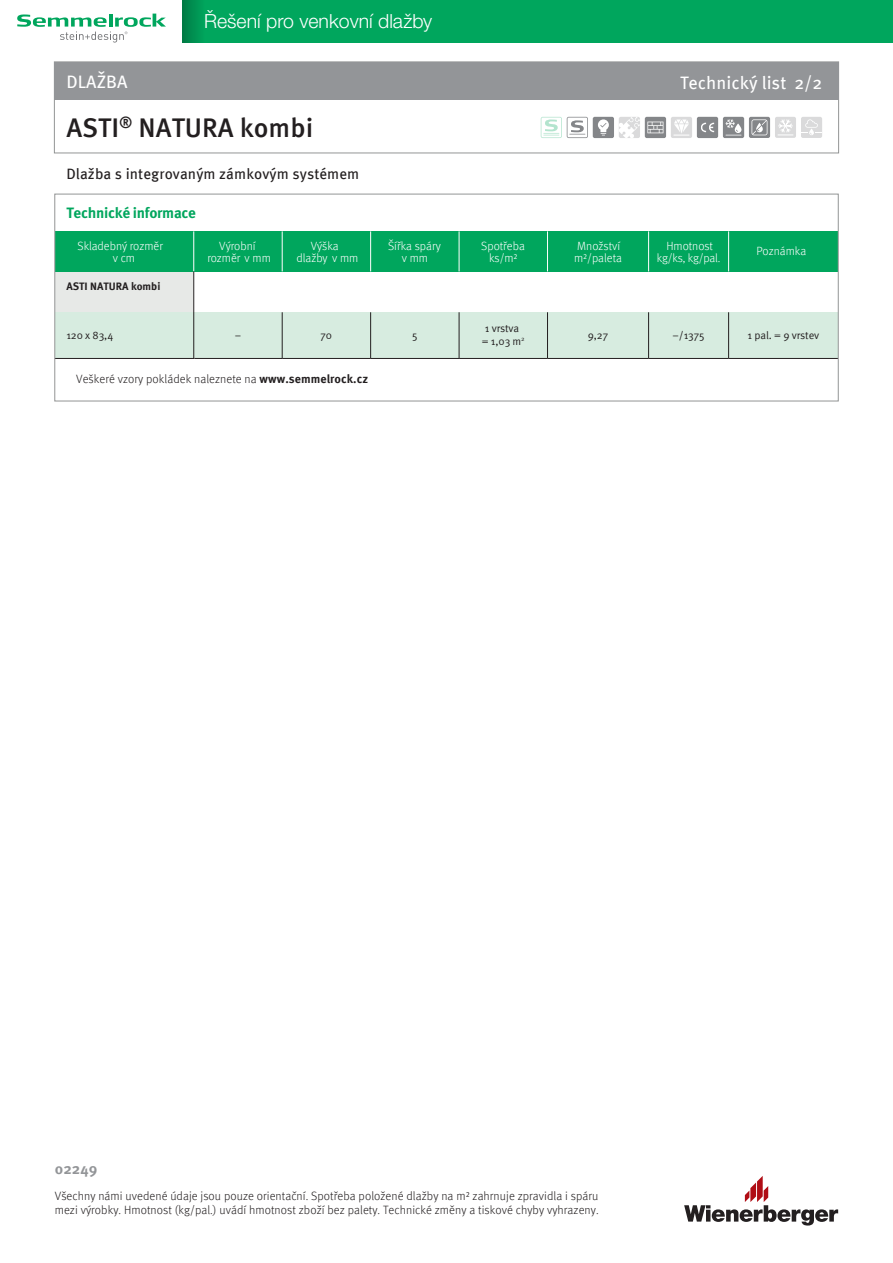
<style>
.page{position:relative;width:893px;height:1263px;background:#fff}
.page>*{position:absolute;margin:0;border:0;box-sizing:border-box;transform-origin:0 0}
.t1{font:500 27px "Meta Pro";color:#231f20}
.t2{font:300 19.5px "Helvetica Neue LT Pro";color:#fff}
.t3{font:18px "Meta Pro";color:#fff}
.t4{font:15px "Meta Pro";letter-spacing:.005em;color:#231f20}
.t5{font:700 15px "Meta Pro";letter-spacing:-.02em;color:#00a65d}
.t6{font:700 15px "Meta Pro";letter-spacing:.005em;color:#939598}
.t7{font:300 12px/14.4px "Meta Pro";letter-spacing:.005em;color:#231f20}
.t8{font:300 11.85px/11.2px "Meta Pro";color:#fff;text-align:center}
.t9{font:10.8px "Meta Pro";letter-spacing:-.01em;color:#231f20}
.t10{font:700 10.8px "Meta Pro";color:#231f20}
.s1{font-weight:700}
</style>
<div class="page">
<div style="left:55px;top:335px;width:139px;height:23px;background:#d7ece0"></div>
<div style="left:729px;top:311px;width:109px;height:24px;background:#d7ece0"></div>
<div style="left:649px;top:311px;width:80px;height:24px;background:#d7ece0"></div>
<div style="left:547px;top:311px;width:102px;height:24px;background:#d7ece0"></div>
<div style="left:459px;top:311px;width:88px;height:24px;background:#d7ece0"></div>
<div style="left:371px;top:311px;width:88px;height:24px;background:#d7ece0"></div>
<div style="left:282px;top:311px;width:89px;height:24px;background:#d7ece0"></div>
<div style="left:194px;top:311px;width:88px;height:24px;background:#d7ece0"></div>
<div style="left:55px;top:311px;width:139px;height:24px;background:#d7ece0"></div>
<div style="left:55px;top:271px;width:139px;height:40px;background:#e7e9e7"></div>
<div style="left:729px;top:335px;width:109px;height:23px;background:#d7ece0"></div>
<div style="left:649px;top:335px;width:80px;height:23px;background:#d7ece0"></div>
<div style="left:547px;top:335px;width:102px;height:23px;background:#d7ece0"></div>
<div style="left:459px;top:335px;width:88px;height:23px;background:#d7ece0"></div>
<div style="left:371px;top:335px;width:88px;height:23px;background:#d7ece0"></div>
<div style="left:282px;top:335px;width:89px;height:23px;background:#d7ece0"></div>
<div style="left:194px;top:335px;width:88px;height:23px;background:#d7ece0"></div>
<div style="left:729px;top:231px;width:109px;height:40px;background:#00a65d"></div>
<div style="left:649px;top:231px;width:80px;height:40px;background:#00a65d"></div>
<div style="left:547px;top:231px;width:102px;height:40px;background:#00a65d"></div>
<div style="left:459px;top:231px;width:88px;height:40px;background:#00a65d"></div>
<div style="left:371px;top:231px;width:88px;height:40px;background:#00a65d"></div>
<div style="left:282px;top:231px;width:89px;height:40px;background:#00a65d"></div>
<div style="left:194px;top:231px;width:88px;height:40px;background:#00a65d"></div>
<div style="left:55px;top:231px;width:139px;height:40px;background:#00a65d"></div>
<hr style="left:193px;top:231px;width:1px;height:40px;background:#fff">
<hr style="left:282px;top:231px;width:1px;height:40px;background:#fff">
<hr style="left:370px;top:231px;width:1px;height:40px;background:#fff">
<hr style="left:459px;top:231px;width:1px;height:40px;background:#fff">
<hr style="left:547px;top:231px;width:1px;height:40px;background:#fff">
<hr style="left:648px;top:231px;width:1px;height:40px;background:#fff">
<hr style="left:728px;top:231px;width:1px;height:40px;background:#fff">
<hr style="left:193px;top:271px;width:1px;height:87px;background:#231f20">
<hr style="left:282px;top:312px;width:1px;height:46px;background:#231f20">
<hr style="left:370px;top:312px;width:1px;height:46px;background:#231f20">
<hr style="left:459px;top:312px;width:1px;height:46px;background:#231f20">
<hr style="left:547px;top:312px;width:1px;height:46px;background:#231f20">
<hr style="left:648px;top:312px;width:1px;height:46px;background:#231f20">
<hr style="left:728px;top:312px;width:1px;height:46px;background:#231f20">
<hr style="left:55px;top:358px;width:139px;height:1px;background:#231f20">
<hr style="left:194px;top:358px;width:88px;height:1px;background:#231f20">
<hr style="left:282px;top:358px;width:89px;height:1px;background:#231f20">
<hr style="left:371px;top:358px;width:88px;height:1px;background:#231f20">
<hr style="left:459px;top:358px;width:88px;height:1px;background:#231f20">
<hr style="left:547px;top:358px;width:102px;height:1px;background:#231f20">
<hr style="left:649px;top:358px;width:80px;height:1px;background:#231f20">
<hr style="left:729px;top:358px;width:109px;height:1px;background:#231f20">
<div style="left:54px;top:62px;width:785px;height:91px;border:1px solid #939595"></div>
<div style="left:183px;top:0;width:710px;height:43px;background:#00a65d"></div>
<svg style="left:17px;top:14px;width:149px;height:29px"></svg>
<svg style="left:183px;top:0;width:17px;height:43px"></svg>
<svg style="left:684px;top:1176px;width:154px;height:49px"></svg>
<div style="left:54px;top:62px;width:785px;height:38px;background:#939598"></div>
<div style="left:54px;top:194px;width:785px;height:207px;border:1px solid #939595"></div>
<svg style="left:541px;top:117px;width:47px;height:21px"></svg>
<div style="left:593px;top:117px;width:21px;height:21px;background:#848689;border-radius:2px"></div>
<svg style="left:598px;top:119px;width:11px;height:17px"></svg>
<svg style="left:619px;top:117px;width:21px;height:21px"></svg>
<svg style="left:645px;top:117px;width:21px;height:21px"></svg>
<svg style="left:647px;top:122px;width:16px;height:11px"></svg>
<div style="left:671px;top:117px;width:21px;height:21px;background:#dadadb;border-radius:2px"></div>
<svg style="left:674px;top:120px;width:15px;height:16px"></svg>
<div style="left:697px;top:117px;width:21px;height:21px;background:#848689;border-radius:2px"></div>
<svg style="left:701px;top:123px;width:13px;height:9px"></svg>
<div style="left:723px;top:117px;width:21px;height:21px;background:#848689;border-radius:2px"></div>
<svg style="left:725px;top:119px;width:16px;height:17px"></svg>
<svg style="left:749px;top:117px;width:21px;height:21px"></svg>
<svg style="left:751px;top:119px;width:16px;height:16px"></svg>
<div style="left:775px;top:117px;width:21px;height:21px;background:#dadadb;border-radius:2px"></div>
<svg style="left:778px;top:119px;width:15px;height:17px"></svg>
<div style="left:801px;top:117px;width:21px;height:21px;background:#dadadb;border-radius:2px"></div>
<svg style="left:801px;top:119px;width:21px;height:16px"></svg>
<h2 class="t2" style="left:204px;top:10px;width:230px">Řešení pro venkovní dlažby</h2>
<h3 class="t3" style="left:66px;top:68px;width:63px">DLAŽBA</h3>
<h3 class="t3" style="left:680px;top:69px;width:144px">Technický list 2/2</h3>
<h1 class="t1" style="left:66px;top:106px;width:248px">ASTI<sup>®</sup> NATURA kombi</h1>
<p class="t4" style="left:66px;top:163px;width:294px">Dlažba s integrovaným zámkovým systémem</p>
<p class="t5" style="left:66px;top:204px;width:131px">Technické informace</p>
<p class="t8" style="left:113px;top:240px;width:52px;text-align:left;text-indent:-35px">Skladebný rozměr v cm</p>
<p class="t8" style="left:207px;top:240px;width:65px">Výrobní rozměr v mm</p>
<p class="t8" style="left:296px;top:240px;width:63px">Výška dlažby v mm</p>
<p class="t8" style="left:388px;top:240px;width:54px">Šířka spáry</p>
<p class="t8" style="left:481px;top:240px;width:45px">Spotřeba ks/m²</p>
<p class="t8" style="left:574px;top:240px;width:50px;text-align:left">Množství m²/paleta</p>
<p class="t8" style="left:657px;top:240px;width:65px">Hmotnost kg/ks, kg/pal.</p>
<p class="t8" style="left:757px;top:245px;width:51px">Poznámka</p>
<p class="t10" style="left:66px;top:277px;width:96px">ASTI NATURA kombi</p>
<p class="t8" style="left:402px;top:251px;width:28px">v mm</p>
<p class="t9" style="left:66px;top:327px;width:48px">120 x 83,4</p>
<p class="t9" style="left:235px;top:327px;width:8px">–</p>
<p class="t9" style="left:321px;top:327px;width:13px">70</p>
<p class="t9" style="left:412px;top:327px;width:7px">5</p>
<p class="t7" style="left:76px;top:371px;width:293px">Veškeré vzory pokládek naleznete na <span class="s1">www.semmelrock.cz</span></p>
<p class="t9" style="left:485px;top:320px;width:36px">1 vrstva</p>
<p class="t9" style="left:482px;top:333px;width:44px">= 1,03 m<sup>2</sup></p>
<p class="t9" style="left:588px;top:327px;width:22px">9,27</p>
<p class="t9" style="left:673px;top:327px;width:34px">–/1375</p>
<p class="t9" style="left:747px;top:327px;width:73px">1 pal. = 9 vrstev</p>
<p class="t6" style="left:55px;top:1157px;width:44px">02249</p>
<p class="t7" style="left:55px;top:1188px;width:545px">Všechny námi uvedené údaje jsou pouze orientační. Spotřeba položené dlažby na m² zahrnuje zpravidla i spáru mezi výrobky. Hmotnost (kg/pal.) uvádí hmotnost zboží bez palety. Technické změny a tiskové chyby vyhrazeny.</p>
</div>
